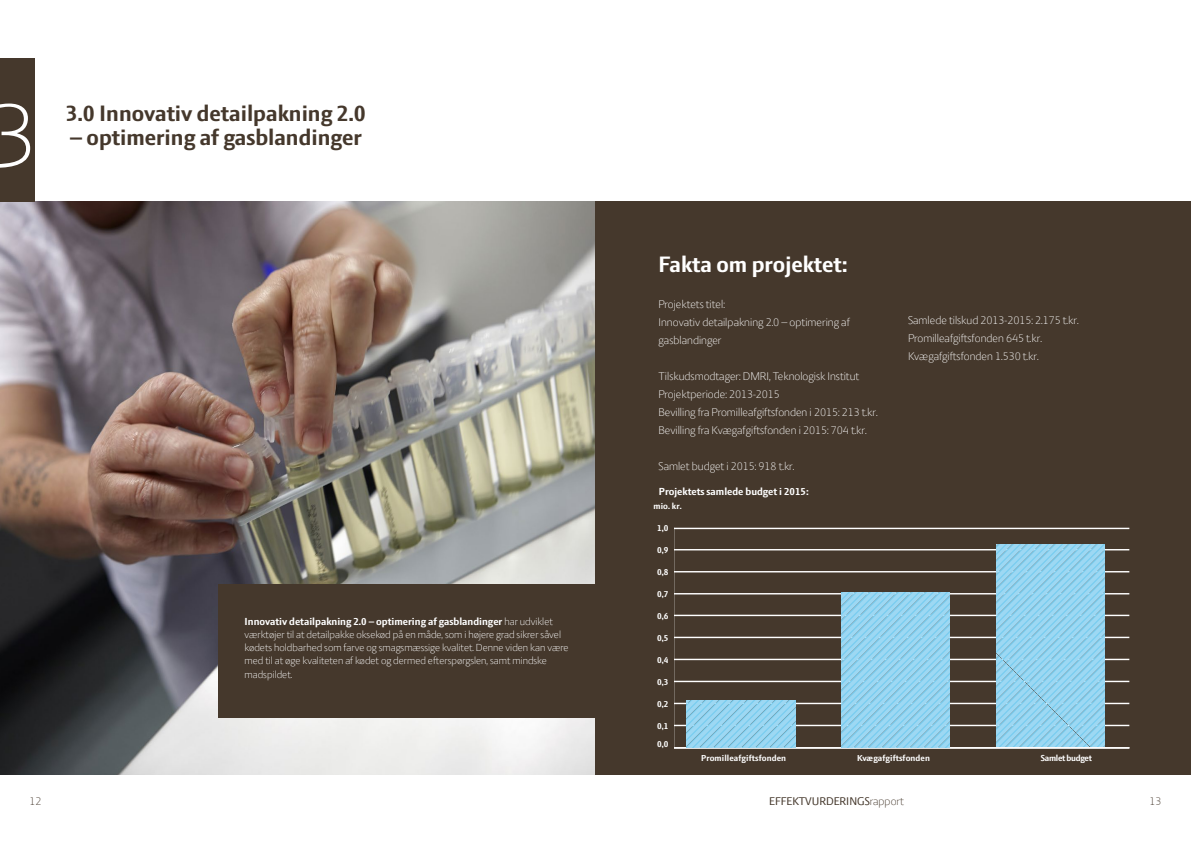
<style>
.page{position:relative;width:1191px;height:842px;background:#fff}
.page>*{position:absolute;margin:0;border:0;box-sizing:border-box;transform-origin:0 0}
.t1{font:300 100px "LF Press Sans";color:#fff}
.t2{font:700 24px "LF Press Sans";color:#45382c}
.t3{font:700 24px "LF Press Sans";color:#fff}
.t4{font:300 12px/18px "LF Press Sans";color:#fff}
.t5{font:12px "LF Press Sans";color:#45382c}
.t6{font:300 12px "LF Press Sans";color:#45382c}
.t7{font:300 11px/13.2px "LF Press Sans";color:#fff}
.t8{font:700 11px "LF Press Sans";color:#fff}
.t9{font:700 9.3px "LF Press Sans";letter-spacing:.01em;color:#fff}
.t10{font:700 9.3px "LF Press Sans";letter-spacing:-.03em;color:#fff}
.s1{font-weight:700}
.s2{font-weight:300}
</style>
<div class="page">
<img style="left:0;top:201px;width:595px;height:573px">
<div style="left:0;top:58px;width:35px;height:143px;background:#45382c"></div>
<div style="left:595px;top:201px;width:596px;height:573px;background:#45382c"></div>
<div style="left:218px;top:584px;width:377px;height:134px;background:#45382c"></div>
<hr style="left:674px;top:747px;width:455px;height:2px;background:#fff">
<hr style="left:674px;top:725px;width:455px;height:1px;background:#fff">
<hr style="left:674px;top:703px;width:455px;height:1px;background:#fff">
<hr style="left:674px;top:681px;width:455px;height:1px;background:#fff">
<hr style="left:674px;top:659px;width:455px;height:1px;background:#fff">
<hr style="left:674px;top:637px;width:455px;height:1px;background:#fff">
<hr style="left:674px;top:615px;width:455px;height:1px;background:#fff">
<hr style="left:674px;top:593px;width:455px;height:1px;background:#fff">
<hr style="left:674px;top:571px;width:455px;height:1px;background:#fff">
<hr style="left:674px;top:549px;width:455px;height:1px;background:#fff">
<hr style="left:674px;top:528px;width:455px;height:1px;background:#fff">
<svg style="left:686px;top:701px;width:109px;height:46px;background:#92d2ee"></svg>
<svg style="left:841px;top:592px;width:108px;height:155px;background:#92d2ee"></svg>
<svg style="left:996px;top:545px;width:108px;height:202px;background:#92d2ee"></svg>
<h1 class="t1" style="left:-12px;top:78px;width:51px">3</h1>
<h2 class="t2" style="left:66px;top:100px;width:301px">3.0 Innovativ detailpakning 2.0</h2>
<h2 class="t2" style="left:70px;top:124px;width:293px">– optimering af gasblandinger</h2>
<p class="t7" style="left:244px;top:614px;width:325px"><span class="s1">Innovativ detailpakning 2.0 – optimering af gasblandinger</span> har udviklet værktøjer til at detailpakke oksekød på en måde, som i højere grad sikrer såvel kødets holdbarhed som farve og smagsmæssige kvalitet. Denne viden kan være med til at øge kvaliteten af kødet og dermed efterspørgslen, samt mindske madspildet.</p>
<h2 class="t3" style="left:658px;top:251px;width:191px">Fakta om projektet:</h2>
<p class="t4" style="left:658px;top:295px;width:193px">Projektets titel:<br>Innovativ detailpakning 2.0 – optimering af gasblandinger</p>
<p class="t4" style="left:658px;top:367px;width:220px">Tilskudsmodtager: DMRI, Teknologisk Institut Projektperiode: 2013-2015<br>Bevilling fra Promilleafgiftsfonden i 2015: 213 t.kr.<br>Bevilling fra Kvægafgiftsfonden i 2015: 704 t.kr.</p>
<p class="t4" style="left:658px;top:457px;width:137px">Samlet budget i 2015: 918 t.kr.</p>
<p class="t8" style="left:659px;top:485px;width:151px">Projektets samlede budget i 2015:</p>
<p class="t9" style="left:653px;top:500px;width:30px">mio. kr.</p>
<p class="t9" style="left:657px;top:523px;width:13px">1,0</p>
<p class="t9" style="left:657px;top:544px;width:13px">0,9</p>
<p class="t9" style="left:657px;top:566px;width:13px">0,8</p>
<p class="t9" style="left:657px;top:588px;width:13px">0,7</p>
<p class="t9" style="left:657px;top:610px;width:13px">0,6</p>
<p class="t9" style="left:657px;top:632px;width:13px">0,5</p>
<p class="t9" style="left:657px;top:654px;width:13px">0,4</p>
<p class="t9" style="left:657px;top:676px;width:13px">0,3</p>
<p class="t9" style="left:657px;top:698px;width:13px">0,2</p>
<p class="t9" style="left:657px;top:720px;width:13px">0,1</p>
<p class="t9" style="left:657px;top:738px;width:13px">0,0</p>
<p class="t4" style="left:908px;top:311px;width:172px">Samlede tilskud 2013-2015: 2.175 t.kr.<br>Promilleafgiftsfonden 645 t.kr.<br>Kvægafgiftsfonden 1.530 t.kr.</p>
<p class="t9" style="left:701px;top:753px;width:86px">Promilleafgiftsfonden</p>
<p class="t9" style="left:857px;top:753px;width:74px">Kvægafgiftsfonden</p>
<p class="t10" style="left:1040px;top:753px;width:53px">Samlet budget</p>
<p class="t6" style="left:30px;top:794px;width:13px">12</p>
<p class="t5" style="left:769px;top:794px;width:136px">EFFEKTVURDERINGS<span class="s2">rapport</span></p>
<p class="t6" style="left:1149px;top:794px;width:13px">13</p>
</div>
